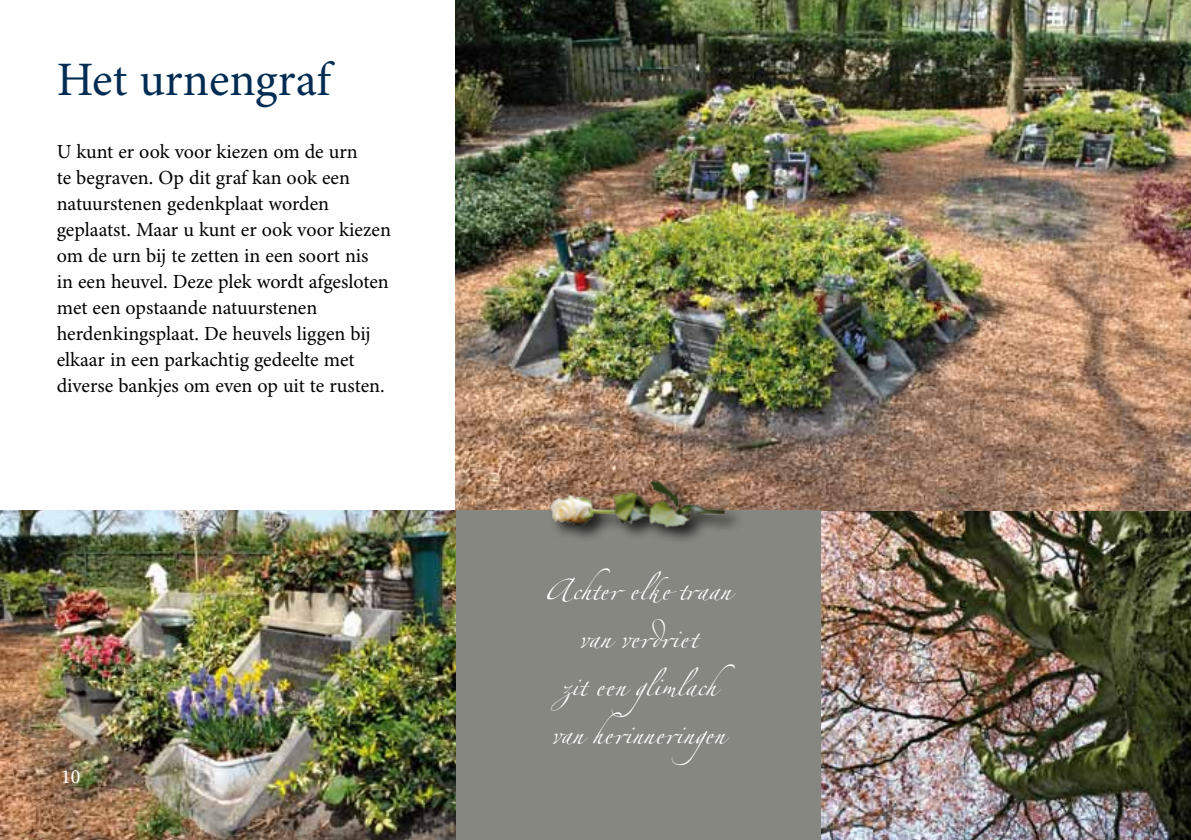
<style>
.page{position:relative;width:1191px;height:840px;background:#fff}
.page>*{position:absolute;margin:0;border:0;box-sizing:border-box;transform-origin:0 0}
.t1{font:48px "Minion Pro";color:#002c53}
.t2{font:42px/48px "Linotype Zapfino Four";color:#fff;text-align:center}
.t3{font:20px/26px "Minion Pro";color:#000}
.t4{font:20px "Minion Pro";color:#fff}
</style>
<div class="page">
<img style="left:0;top:510px;width:455px;height:329px">
<img style="left:820px;top:510px;width:371px;height:329px">
<img style="left:455px;top:0;width:736px;height:510px">
<div style="left:455px;top:510px;width:365px;height:329px;background:#878781"></div>
<div style="left:549px;top:478px;width:195px;height:67px;background:#000;opacity:.75"></div>
<img style="left:543px;top:450px;width:192px;height:95px">
<h1 class="t1" style="left:57px;top:50px;width:275px">Het urnengraf</h1>
<p class="t3" style="left:57px;top:139px;width:336px">U kunt er ook voor kiezen om de urn<br>te begraven. Op dit graf kan ook een natuurstenen gedenkplaat worden geplaatst. Maar u kunt er ook voor kiezen om de urn bij te zetten in een soort nis<br>in een heuvel. Deze plek wordt afgesloten met een opstaande natuurstenen herdenkingsplaat. De heuvels liggen bij elkaar in een parkachtig gedeelte met diverse bankjes om even op uit te rusten.</p>
<p class="t4" style="left:61px;top:764px;width:21px">10</p>
<p class="t2" style="left:545px;top:560px;width:188px">Achter elke traan van verdriet<br>zit een glimlach van herinneringen</p>
</div>
